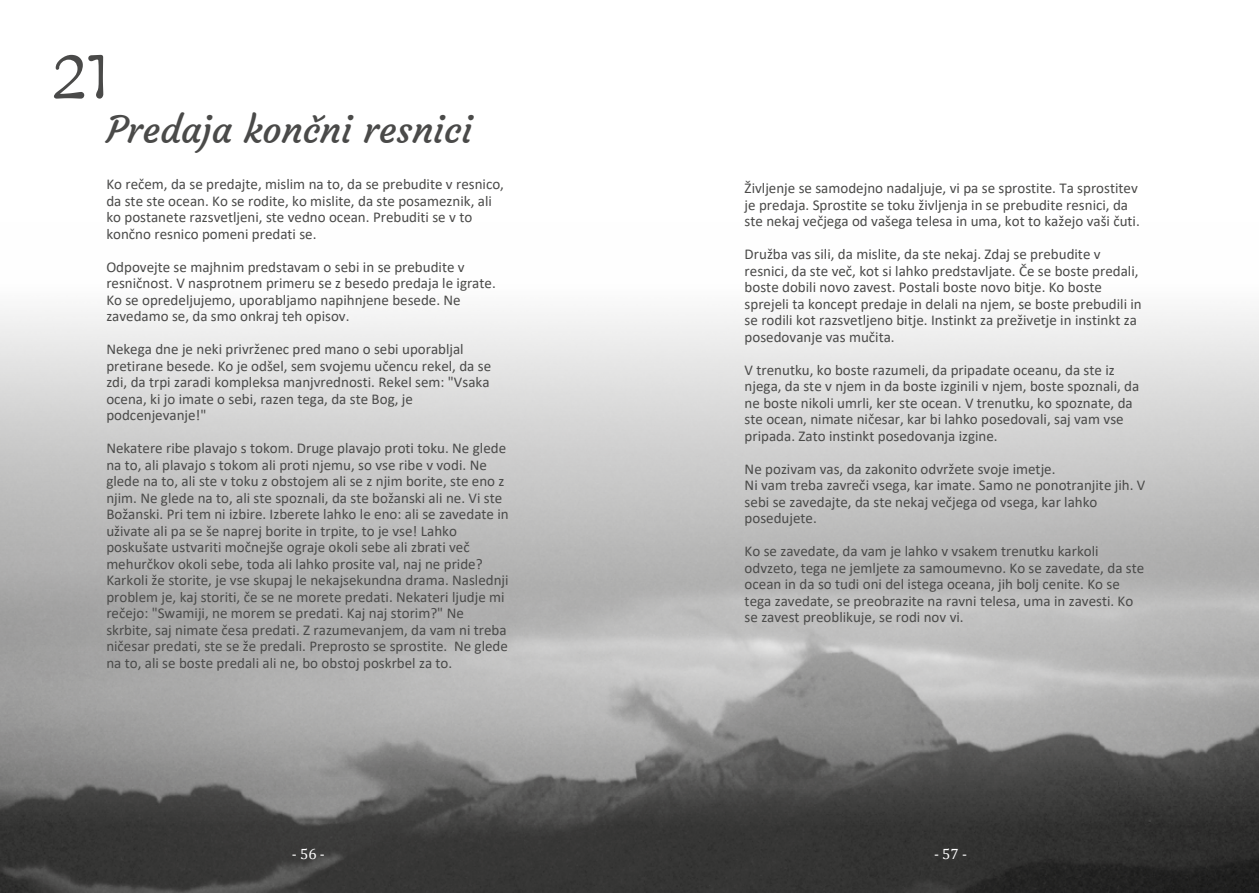
<style>
.page{position:relative;width:1259px;height:893px;background:#fff}
.page>*{position:absolute;margin:0;border:0;box-sizing:border-box;transform-origin:0 0}
.t1{font:67.5px "Macondo Swash Caps";color:#4a4a49}
.t2{font:37.5px "Courgette";color:#4a4a49}
.t3{font:15px/16.5px "Calibri";color:#4a4a49}
.t4{font:15px "Cambria Math";color:#fff}
</style>
<div class="page">
<img style="left:0;top:310px;width:1259px;height:583px">
<h1 class="t1" style="left:51px;top:38px;width:57px">21</h1>
<h2 class="t2" style="left:106px;top:106px;width:367px">Predaja končni resnici</h2>
<p class="t3" style="left:106px;top:175px;width:399px">Ko rečem, da se predajte, mislim na to, da se prebudite v resnico, da ste ste ocean. Ko se rodite, ko mislite, da ste posameznik, ali ko postanete razsvetljeni, ste vedno ocean. Prebuditi se v to končno resnico pomeni predati se.</p>
<p class="t3" style="left:106px;top:258px;width:391px">Odpovejte se majhnim predstavam o sebi in se prebudite v resničnost. V nasprotnem primeru se z besedo predaja le igrate.<br>Ko se opredeljujemo, uporabljamo napihnjene besede. Ne zavedamo se, da smo onkraj teh opisov.</p>
<p class="t3" style="left:106px;top:340px;width:386px">Nekega dne je neki privrženec pred mano o sebi uporabljal pretirane besede. Ko je odšel, sem svojemu učencu rekel, da se zdi, da trpi zaradi kompleksa manjvrednosti. Rekel sem: "Vsaka ocena, ki jo imate o sebi, razen tega, da ste Bog, je podcenjevanje!"</p>
<p class="t3" style="left:106px;top:439px;width:404px">Nekatere ribe plavajo s tokom. Druge plavajo proti toku. Ne glede na to, ali plavajo s tokom ali proti njemu, so vse ribe v vodi. Ne glede na to, ali ste v toku z obstojem ali se z njim borite, ste eno z njim. Ne glede na to, ali ste spoznali, da ste božanski ali ne. Vi ste Božanski. Pri tem ni izbire. Izberete lahko le eno: ali se zavedate in uživate ali pa se še naprej borite in trpite, to je vse! Lahko poskušate ustvariti močnejše ograje okoli sebe ali zbrati več mehurčkov okoli sebe, toda ali lahko prosite val, naj ne pride?<br>Karkoli že storite, je vse skupaj le nekajsekundna drama. Naslednji problem je, kaj storiti, če se ne morete predati. Nekateri ljudje mi rečejo: "Swamiji, ne morem se predati. Kaj naj storim?" Ne skrbite, saj nimate česa predati. Z razumevanjem, da vam ni treba ničesar predati, ste se že predali. Preprosto se sprostite. Ne glede na to, ali se boste predali ali ne, bo obstoj poskrbel za to.</p>
<p class="t3" style="left:744px;top:180px;width:397px">Življenje se samodejno nadaljuje, vi pa se sprostite. Ta sprostitev je predaja. Sprostite se toku življenja in se prebudite resnici, da ste nekaj večjega od vašega telesa in uma, kot to kažejo vaši čuti.</p>
<p class="t3" style="left:744px;top:246px;width:399px">Družba vas sili, da mislite, da ste nekaj. Zdaj se prebudite v resnici, da ste več, kot si lahko predstavljate. Če se boste predali, boste dobili novo zavest. Postali boste novo bitje. Ko boste sprejeli ta koncept predaje in delali na njem, se boste prebudili in se rodili kot razsvetljeno bitje. Instinkt za preživetje in instinkt za posedovanje vas mučita.</p>
<p class="t3" style="left:744px;top:361px;width:396px">V trenutku, ko boste razumeli, da pripadate oceanu, da ste iz njega, da ste v njem in da boste izginili v njem, boste spoznali, da ne boste nikoli umrli, ker ste ocean. V trenutku, ko spoznate, da ste ocean, nimate ničesar, kar bi lahko posedovali, saj vam vse pripada. Zato instinkt posedovanja izgine.</p>
<p class="t3" style="left:744px;top:460px;width:402px">Ne pozivam vas, da zakonito odvržete svoje imetje.<br>Ni vam treba zavreči vsega, kar imate. Samo ne ponotranjite jih. V sebi se zavedajte, da ste nekaj večjega od vsega, kar lahko posedujete.</p>
<p class="t3" style="left:744px;top:543px;width:401px">Ko se zavedate, da vam je lahko v vsakem trenutku karkoli odvzeto, tega ne jemljete za samoumevno. Ko se zavedate, da ste ocean in da so tudi oni del istega oceana, jih bolj cenite. Ko se tega zavedate, se preobrazite na ravni telesa, uma in zavesti. Ko se zavest preoblikuje, se rodi nov vi.</p>
<p class="t4" style="left:292px;top:845px;width:35px">-56 -</p>
<p class="t4" style="left:934px;top:845px;width:35px">- 57 -</p>
</div>
